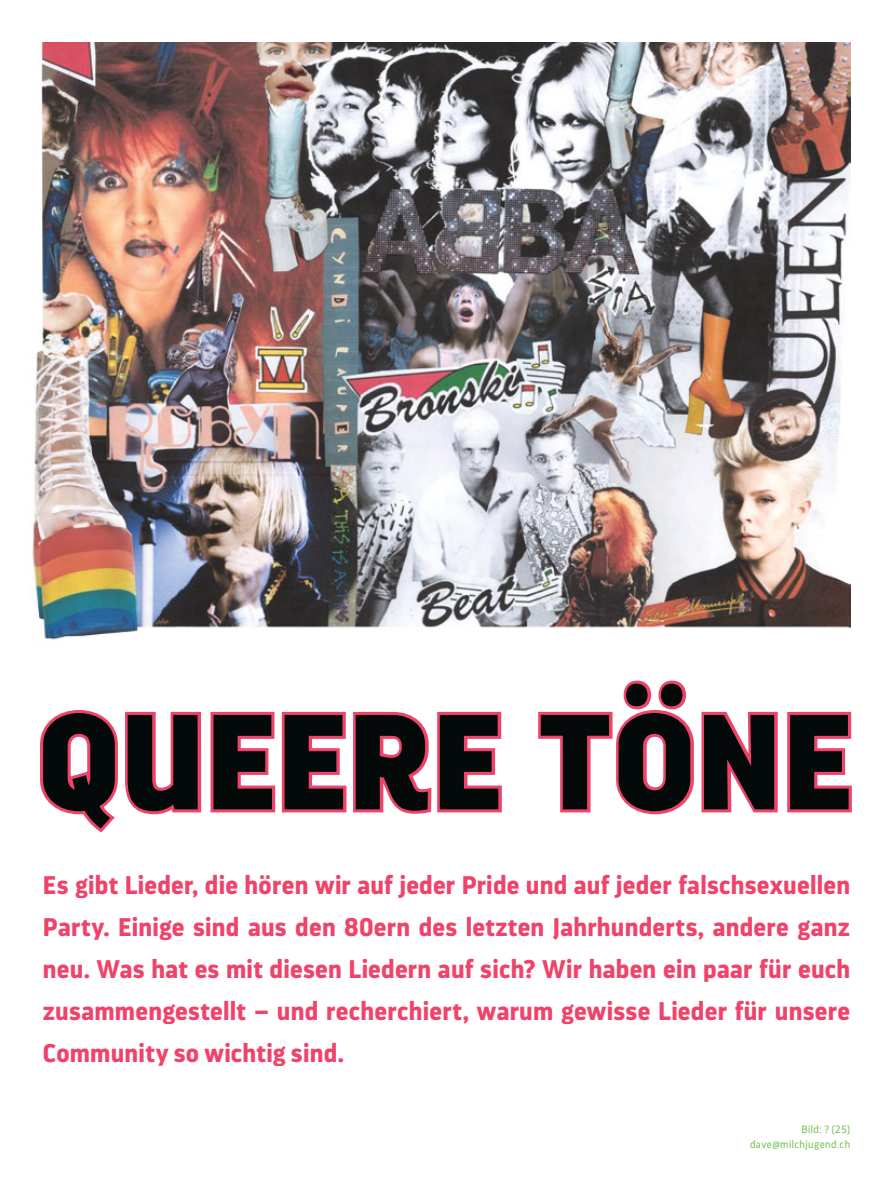
<style>
.page{position:relative;width:893px;height:1191px;background:#fff}
.page>*{position:absolute;margin:0;border:0;box-sizing:border-box;transform-origin:0 0}
.t1{font:900 134.85px "Darwin Pro";color:#040909}
.t2{font:700 25.5px/42px "Darwin Pro";letter-spacing:.01em;color:#ef436a;text-align:justify}
.t3{font:300 10.5px/15px "Darwin Pro";letter-spacing:.04em;color:#69bd45;text-align:right}
</style>
<div class="page">
<img style="left:32px;top:43px;width:818px;height:597px">
<svg style="left:40px;top:710px;width:462px;height:123px"></svg>
<div style="left:624px;top:680px;width:27px;height:29px;border:6px solid #ef436a;border-radius:50%"></div>
<div style="left:658px;top:680px;width:28px;height:29px;border:6px solid #ef436a;border-radius:50%"></div>
<svg style="left:538px;top:707px;width:314px;height:108px"></svg>
<h1 class="t1" style="left:38px;top:705px;width:817px">QUEERE TÖNE</h1>
<p class="t2" style="left:43px;top:865px;width:809px">Es gibt Lieder, die hören wir auf jeder Pride und auf jeder falschsexuellen Party. Einige sind aus den 80ern des letzten Jahrhunderts, andere ganz neu. Was hat es mit diesen Liedern auf sich? Wir haben ein paar für euch zusammengestellt – und recherchiert, warum gewisse Lieder für unsere Community so wichtig sind.</p>
<p class="t3" style="left:750px;top:1122px;width:102px">Bild: ? (25) dave@milchjugend.ch</p>
</div>
